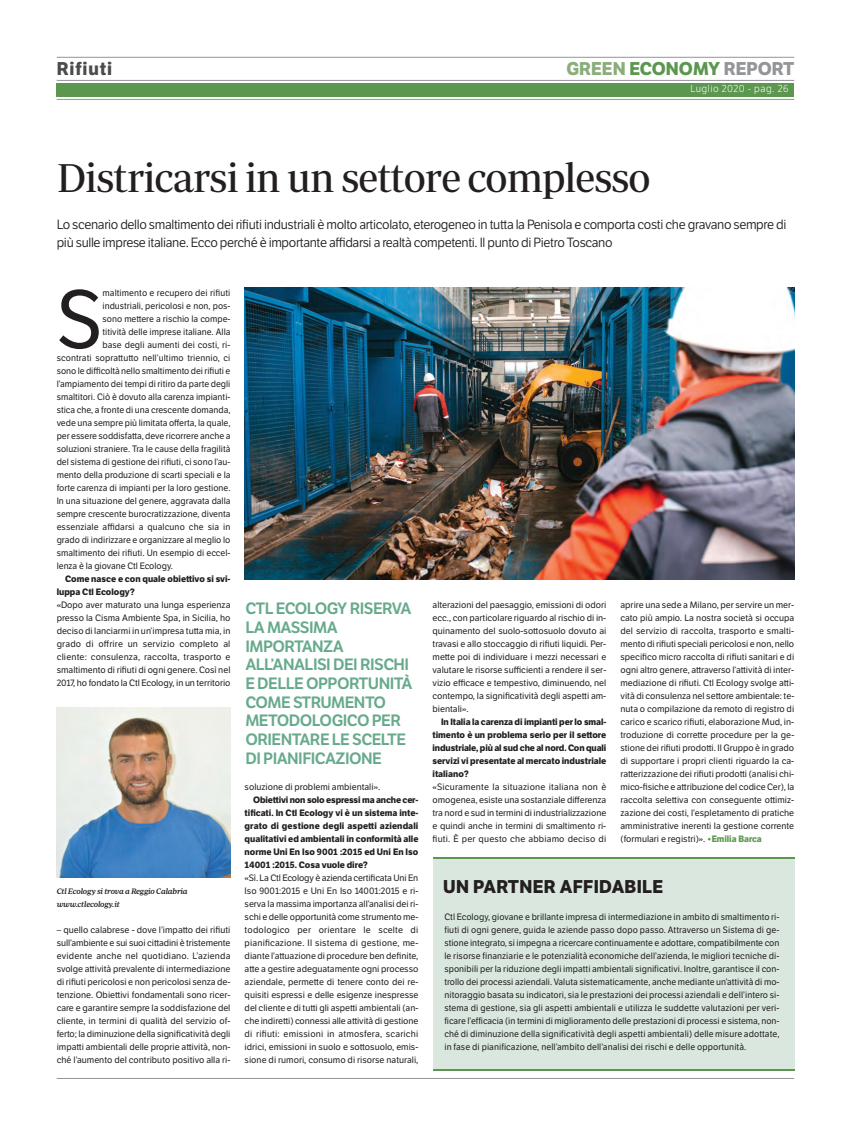
<style>
.page{position:relative;width:851px;height:1134px;background:#fff}
.page>*{position:absolute;margin:0;border:0;box-sizing:border-box;transform-origin:0 0}
.t1{font:80.2px "LFT Etica";color:#231f20}
.t2{font:41px "Periodico Display";letter-spacing:-.025em;color:#231f20}
.t3{font:700 18px "LFT Etica";letter-spacing:.015em;color:#231f20}
.t4{font:700 18px "LFT Etica";color:#5b974e}
.t5{font:700 18px "LFT Etica";letter-spacing:.05em;color:#4b4c4d}
.t6{font:600 16px/18.7px "LFT Etica";letter-spacing:-.035em;color:#67aa8b}
.t7{font:13px/18px "LFT Etica";letter-spacing:-.025em;color:#231f20}
.t8{font:300 10px "LFT Etica";letter-spacing:.05em;color:#fff}
.t9{font:9px/13px "LFT Etica";color:#231f20;text-align:justify}
.t10{font:700 9px/13px "LFT Etica";color:#231f20;text-align:justify}
.t11{font:italic 500 8px/13px "Periodico Text";letter-spacing:-.02em;color:#231f20}
.s1{color:#8aad7a}
.s2{color:#939598}
.s3{font-weight:700;color:#5b974e}
</style>
<div class="page">
<hr style="left:57px;top:57px;width:737px;height:1px;background:#939598">
<div style="left:57px;top:83px;width:737px;height:13px;background:#5b974e"></div>
<hr style="left:57px;top:99px;width:737px;height:1px;background:#939598">
<hr style="left:57px;top:80px;width:737px;height:1px;background:#939598">
<hr style="left:57px;top:1078px;width:737px;height:1px;background:#939598">
<img style="left:244px;top:288px;width:550px;height:291px">
<img style="left:57px;top:707px;width:173px;height:171px">
<div style="left:432px;top:859px;width:362px;height:210px;background:#dae7df"></div>
<hr style="left:432px;top:858px;width:362px;height:1px;background:#5b974e">
<hr style="left:432px;top:1069px;width:362px;height:1px;background:#5b974e">
<h3 class="t5" style="left:57px;top:62px;width:57px">Rifiuti</h3>
<h3 class="t4" style="left:566px;top:62px;width:229px"><span class="s1">GREEN</span> ECONOMY <span class="s2">REPORT</span></h3>
<p class="t8" style="left:690px;top:83px;width:99px">Luglio 2020 - pag. 26</p>
<h2 class="t2" style="left:57px;top:163px;width:595px">Districarsi in un settore complesso</h2>
<p class="t7" style="left:57px;top:217px;width:731px">Lo scenario dello smaltimento dei rifiuti industriali è molto articolato, eterogeneo in tutta la Penisola e comporta costi che gravano sempre di più sulle imprese italiane. Ecco perché è importante affidarsi a realtà competenti. Il punto di Pietro Toscano</p>
<h1 class="t1" style="left:57px;top:290px;width:47px">S</h1>
<p class="t9" style="left:102px;top:287px;width:129px">maltimento e recupero dei rifiuti</p>
<p class="t9" style="left:102px;top:300px;width:129px">industriali, pericolosi e non, pos-</p>
<p class="t9" style="left:102px;top:313px;width:129px">sono mettere a rischio la compe-</p>
<p class="t9" style="left:102px;top:326px;width:129px">titività delle imprese italiane. Alla</p>
<p class="t9" style="left:102px;top:339px;width:129px">base degli aumenti dei costi, ri-</p>
<p class="t9" style="left:57px;top:352px;width:175px">scontrati soprattutto nell’ultimo triennio, ci</p>
<p class="t9" style="left:57px;top:365px;width:175px">sono le difficoltà nello smaltimento dei rifiuti e</p>
<p class="t9" style="left:57px;top:378px;width:175px">l’ampiamento dei tempi di ritiro da parte degli</p>
<p class="t9" style="left:57px;top:391px;width:175px">smaltitori. Ciò è dovuto alla carenza impianti-</p>
<p class="t9" style="left:57px;top:404px;width:175px">stica che, a fronte di una crescente domanda,</p>
<p class="t9" style="left:57px;top:417px;width:175px">vede una sempre più limitata offerta, la quale,</p>
<p class="t9" style="left:57px;top:430px;width:175px">per essere soddisfatta, deve ricorrere anche a</p>
<p class="t9" style="left:57px;top:443px;width:175px">soluzioni straniere. Tra le cause della fragilità</p>
<p class="t9" style="left:57px;top:456px;width:175px">del sistema di gestione dei rifiuti, ci sono l’au-</p>
<p class="t9" style="left:57px;top:469px;width:175px">mento della produzione di scarti speciali e la</p>
<p class="t9" style="left:57px;top:482px;width:175px">forte carenza di impianti per la loro gestione.</p>
<p class="t9" style="left:57px;top:495px;width:175px">In una situazione del genere, aggravata dalla</p>
<p class="t9" style="left:57px;top:508px;width:175px">sempre crescente burocratizzazione, diventa</p>
<p class="t9" style="left:57px;top:521px;width:175px">essenziale affidarsi a qualcuno che sia in</p>
<p class="t9" style="left:57px;top:534px;width:175px">grado di indirizzare e organizzare al meglio lo</p>
<p class="t9" style="left:57px;top:547px;width:175px">smaltimento dei rifiuti. Un esempio di eccel-</p>
<p class="t9" style="left:57px;top:560px;width:118px">lenza è la giovane Ctl Ecology.</p>
<p class="t10" style="left:57px;top:573px;width:175px;text-indent:9px">Come nasce e con quale obiettivo si svi&shy;luppa Ctl Ecology?</p>
<p class="t9" style="left:57px;top:599px;width:175px">«Dopo aver maturato una lunga esperienza presso la Cisma Ambiente Spa, in Sicilia, ho deciso di lanciarmi in un’impresa tutta mia, in grado di offrire un servizio completo al cliente: consulenza, raccolta, trasporto e smaltimento di rifiuti di ogni genere. Così nel 2017, ho fondato la Ctl Ecology, in un territorio</p>
<p class="t11" style="left:57px;top:885px;width:132px">Ctl Ecology si trova a Reggio Calabria www.ctlecology.it</p>
<p class="t9" style="left:57px;top:924px;width:175px">– quello calabrese - dove l’impatto dei rifiuti sull’ambiente e sui suoi cittadini è tristemente evidente anche nel quotidiano. L’azienda svolge attività prevalente di intermediazione di rifiuti pericolosi e non pericolosi senza de&shy;tenzione. Obiettivi fondamentali sono ricer&shy;care e garantire sempre la soddisfazione del cliente, in termini di qualità del servizio of&shy;ferto; la diminuzione della significatività degli impatti ambientali delle proprie attività, non&shy;ché l’aumento del contributo positivo alla ri-</p>
<h3 class="t6" style="left:245px;top:600px;width:169px">CTL ECOLOGY RISERVA<br>LA MASSIMA<br>IMPORTANZA<br>ALL’ANALISI DEI RISCHI<br>E DELLE OPPORTUNITÀ<br>COME STRUMENTO<br>METODOLOGICO PER<br>ORIENTARE LE SCELTE<br>DI PIANIFICAZIONE</h3>
<p class="t9" style="left:244px;top:781px;width:137px">soluzione di problemi ambientali».</p>
<p class="t10" style="left:244px;top:794px;width:175px;text-indent:9px">Obiettivi non solo espressi ma anche cer&shy;tificati. In Ctl Ecology vi è un sistema inte&shy;grato di gestione degli aspetti aziendali qualitativi ed ambientali in conformità alle norme Uni En Iso 9001 :2015 ed Uni En Iso 14001 :2015. Cosa vuole dire?</p>
<p class="t9" style="left:244px;top:872px;width:175px">«Sì. La Ctl Ecology è azienda certificata Uni En Iso 9001:2015 e Uni En Iso 14001:2015 e ri&shy;serva la massima importanza all’analisi dei ri&shy;schi e delle opportunità come strumento me&shy;todologico per orientare le scelte di pianificazione. Il sistema di gestione, me&shy;diante l’attuazione di procedure ben definite, atte a gestire adeguatamente ogni processo aziendale, permette di tenere conto dei re&shy;quisiti espressi e delle esigenze inespresse del cliente e di tutti gli aspetti ambientali (an&shy;che indiretti) connessi alle attività di gestione di rifiuti: emissioni in atmosfera, scarichi idrici, emissioni in suolo e sottosuolo, emis&shy;sione di rumori, consumo di risorse naturali,</p>
<p class="t9" style="left:432px;top:599px;width:175px">alterazioni del paesaggio, emissioni di odori ecc., con particolare riguardo al rischio di in&shy;quinamento del suolo-sottosuolo dovuto ai travasi e allo stoccaggio di rifiuti liquidi. Per&shy;mette poi di individuare i mezzi necessari e valutare le risorse sufficienti a rendere il ser&shy;vizio efficace e tempestivo, diminuendo, nel contempo, la significatività degli aspetti am&shy;bientali».</p>
<p class="t10" style="left:432px;top:716px;width:175px;text-indent:9px">In Italia la carenza di impianti per lo smal&shy;timento è un problema serio per il settore industriale, più al sud che al nord. Con quali servizi vi presentate al mercato industriale italiano?</p>
<p class="t9" style="left:432px;top:781px;width:175px">«Sicuramente la situazione italiana non è omogenea, esiste una sostanziale differenza tra nord e sud in termini di industrializzazione e quindi anche in termini di smaltimento ri&shy;fiuti. È per questo che abbiamo deciso di</p>
<p class="t9" style="left:620px;top:599px;width:175px">aprire una sede a Milano, per servire un mer&shy;cato più ampio. La nostra società si occupa del servizio di raccolta, trasporto e smalti&shy;mento di rifiuti speciali pericolosi e non, nello specifico micro raccolta di rifiuti sanitari e di ogni altro genere, attraverso l’attività di inter&shy;mediazione di rifiuti. Ctl Ecology svolge atti&shy;vità di consulenza nel settore ambientale: te&shy;nuta o compilazione da remoto di registro di carico e scarico rifiuti, elaborazione Mud, in&shy;troduzione di corrette procedure per la ge&shy;stione dei rifiuti prodotti. Il Gruppo è in grado di supportare i propri clienti riguardo la ca&shy;ratterizzazione dei rifiuti prodotti (analisi chi&shy;mico-fisiche e attribuzione del codice Cer), la raccolta selettiva con conseguente ottimiz&shy;zazione dei costi, l’espletamento di pratiche amministrative inerenti la gestione corrente (formulari e registri)». <span class="s3">•Emilia Barca</span></p>
<h3 class="t3" style="left:443px;top:879px;width:221px">UN PARTNER AFFIDABILE</h3>
<p class="t9" style="left:444px;top:911px;width:336px">Ctl Ecology, giovane e brillante impresa di intermediazione in ambito di smaltimento ri&shy;fiuti di ogni genere, guida le aziende passo dopo passo. Attraverso un Sistema di ge&shy;stione integrato, si impegna a ricercare continuamente e adottare, compatibilmente con le risorse finanziarie e le potenzialità economiche dell’azienda, le migliori tecniche di&shy;sponibili per la riduzione degli impatti ambientali significativi. Inoltre, garantisce il con&shy;trollo dei processi aziendali. Valuta sistematicamente, anche mediante un’attività di mo&shy;nitoraggio basata su indicatori, sia le prestazioni dei processi aziendali e dell’intero si&shy;stema di gestione, sia gli aspetti ambientali e utilizza le suddette valutazioni per veri&shy;ficare l’efficacia (in termini di miglioramento delle prestazioni di processi e sistema, non&shy;ché di diminuzione della significatività degli aspetti ambientali) delle misure adottate, in fase di pianificazione, nell’ambito dell’analisi dei rischi e delle opportunità.</p>
</div>
